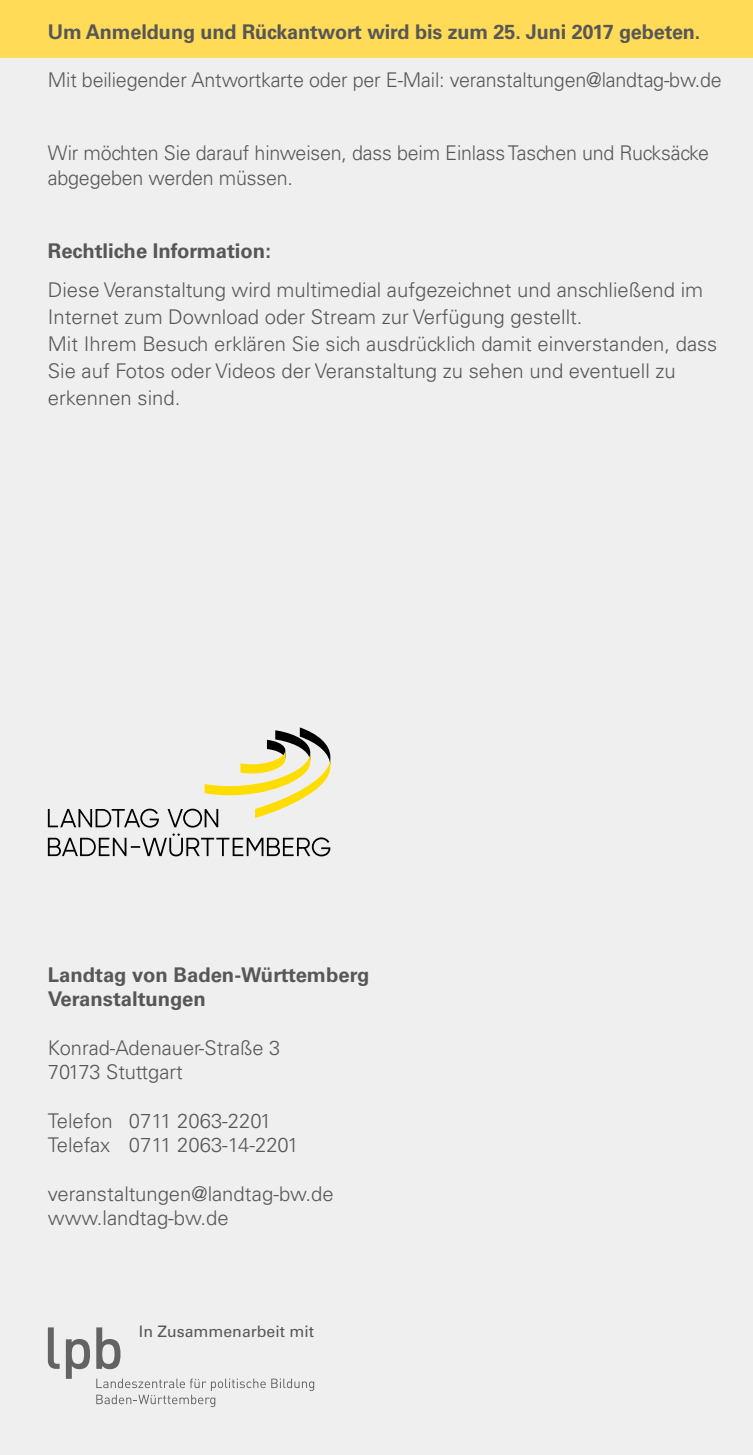
<style>
.page{position:relative;width:753px;height:1455px;background:#fff}
.page>*{position:absolute;margin:0;border:0;box-sizing:border-box;transform-origin:0 0}
.t1{font:300 20.25px/24.3px "Univers LT";color:#575756}
.t2{font:700 20.25px/24.3px "Univers LT";letter-spacing:-.005em;color:#575756}
.t3{font:15.75px "Univers LT";color:#575756}
</style>
<div class="page">
<div style="left:0;top:0;width:753px;height:1454px;background:#efefef"></div>
<svg style="left:96px;top:1378px;width:218px;height:28px"></svg>
<svg style="left:66px;top:1339px;width:24px;height:39px"></svg>
<svg style="left:48px;top:1327px;width:12px;height:41px"></svg>
<svg style="left:96px;top:1327px;width:24px;height:41px"></svg>
<div style="left:0;top:0;width:753px;height:57px;background:#ffdb58"></div>
<svg style="left:48px;top:727px;width:282px;height:129px"></svg>
<p class="t2" style="left:48px;top:19px;width:654px">Um Anmeldung und Rückantwort wird bis zum 25. Juni 2017 gebeten.</p>
<p class="t1" style="left:48px;top:68px;width:675px">Mit beiliegender Antwortkarte oder per E-Mail: veranstaltungen@landtag-bw.de</p>
<p class="t1" style="left:48px;top:141px;width:662px">Wir möchten Sie darauf hinweisen, dass beim Einlass Taschen und Rucksäcke abgegeben werden müssen.</p>
<p class="t2" style="left:48px;top:238px;width:225px">Rechtliche Information:</p>
<p class="t1" style="left:48px;top:276px;width:671px;line-height:27px">Diese Veranstaltung wird multimedial aufgezeichnet und anschließend im Internet zum Download oder Stream zur Verfügung gestellt.<br>Mit Ihrem Besuch erklären Sie sich ausdrücklich damit einverstanden, dass Sie auf Fotos oder Videos der Veranstaltung zu sehen und eventuell zu erkennen sind.</p>
<p class="t2" style="left:48px;top:962px;width:323px">Landtag von Baden-Württemberg<br>Veranstaltungen</p>
<p class="t1" style="left:48px;top:1035px;width:234px">Konrad-Adenauer-Straße 3<br>70173 Stuttgart</p>
<p class="t1" style="left:48px;top:1108px;width:252px">Telefon 0711 2063-2201<br>Telefax 0711 2063-14-2201</p>
<p class="t1" style="left:48px;top:1181px;width:287px">veranstaltungen@landtag-bw.de www.landtag-bw.de</p>
<p class="t3" style="left:139px;top:1322px;width:177px">In Zusammenarbeit mit</p>
</div>
